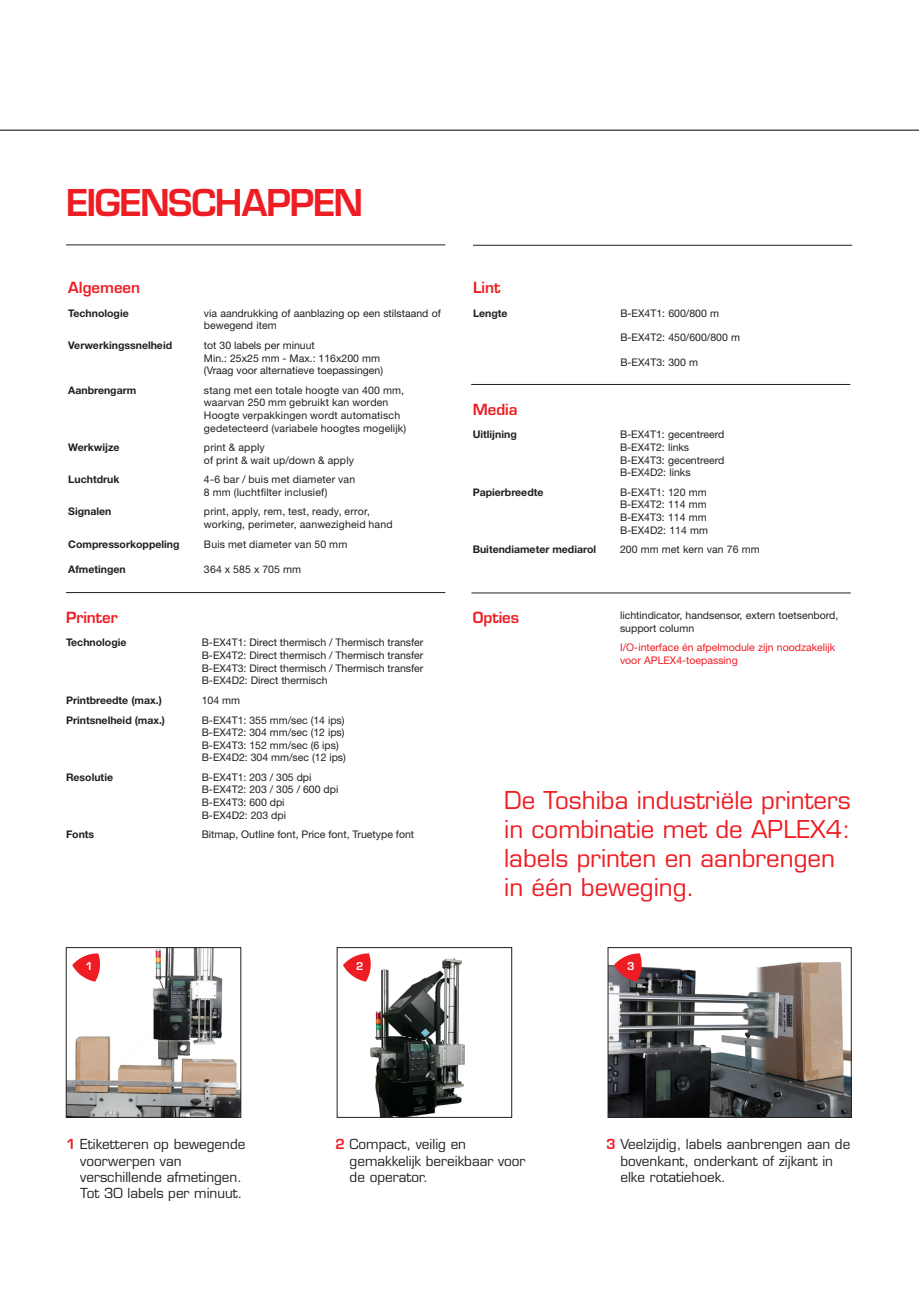
<style>
.page{position:relative;width:919px;height:1289px;background:#fff}
.page>*{position:absolute;margin:0;border:0;box-sizing:border-box;transform-origin:0 0}
.Section_title_gradie{font:600 36px "Eurostile LT Std";letter-spacing:-.04em;color:#ee1d23}
.t1{font:24px/28.8px "Eurostile LT Std";color:#ee1d23}
.Table_section_tiltes{font:600 15px "Eurostile LT Std";color:#ee1d23}
.t2{font:13.5px/16.2px "Eurostile LT Std";color:#231f20}
.Main_text_bullets_le{font:10.5px/12.6px "Helvetica Neue LT Std";color:#231f20}
.Main_text_bullets_le-2{font:10.5px/12.6px "Helvetica Neue LT Std";letter-spacing:.02em;color:#231f20}
.Table_text_Bold{font:700 10.5px "Helvetica Neue LT Std";color:#231f20}
.Table_text_Roman{font:10.5px "Helvetica Neue LT Std";color:#231f20}
.t3{font:10.5px/12.6px "Helvetica Neue LT Std";color:#ee1d23}
.t4{font:600 10.5px "Eurostile LT Std";color:#fff}
.s1{font-weight:600;color:#ee1d23}
</style>
<div class="page">
<hr style="left:0;top:130px;width:918px;height:1px;background:#000">
<hr style="left:66px;top:245px;width:379px;height:1px;background:#231f20">
<hr style="left:66px;top:592px;width:379px;height:1px;background:#231f20">
<hr style="left:473px;top:245px;width:379px;height:1px;background:#231f20">
<hr style="left:471px;top:384px;width:379px;height:1px;background:#231f20">
<hr style="left:471px;top:592px;width:379px;height:1px;background:#231f20">
<img style="left:68px;top:949px;width:171px;height:166px">
<div style="left:66px;top:947px;width:175px;height:170px;border:1px solid #231f20"></div>
<svg style="left:72px;top:953px;width:29px;height:28px"></svg>
<img style="left:370px;top:958px;width:95px;height:157px">
<div style="left:337px;top:947px;width:175px;height:170px;border:1px solid #231f20"></div>
<svg style="left:343px;top:953px;width:29px;height:28px"></svg>
<img style="left:609px;top:962px;width:240px;height:153px">
<div style="left:607px;top:947px;width:244px;height:170px;border:1px solid #231f20"></div>
<svg style="left:613px;top:953px;width:30px;height:28px"></svg>
<p class="Section_title_gradie" style="left:66px;top:180px;width:299px">EIGENSCHAPPEN</p>
<p class="Table_section_tiltes" style="left:68px;top:278px;width:73px">Algemeen</p>
<p class="Table_text_Bold" style="left:68px;top:306px;width:62px">Technologie</p>
<p class="Main_text_bullets_le" style="left:204px;top:306px;width:238px">via aandrukking of aanblazing op een stilstaand of bewegend item</p>
<p class="Table_text_Bold" style="left:68px;top:338px;width:105px">Verwerkingssnelheid</p>
<p class="Table_text_Roman" style="left:204px;top:339px;width:112px">tot 30 labels per minuut</p>
<p class="Table_text_Roman" style="left:204px;top:351px;width:177px">Min.: 25x25 mm - Max.: 116x200 mm</p>
<p class="Table_text_Roman" style="left:204px;top:364px;width:181px">(Vraag voor alternatieve toepassingen)</p>
<p class="Table_text_Bold" style="left:68px;top:383px;width:70px">Aanbrengarm</p>
<p class="Main_text_bullets_le-2" style="left:204px;top:384px;width:202px">stang met een totale hoogte van 400 mm, waarvan 250 mm gebruikt kan worden</p>
<p class="Main_text_bullets_le-2" style="left:204px;top:409px;width:204px">Hoogte verpakkingen wordt automatisch gedetecteerd (variabele hoogtes mogelijk)</p>
<p class="Table_text_Bold" style="left:68px;top:441px;width:53px">Werkwijze</p>
<p class="Main_text_bullets_le-2" style="left:204px;top:441px;width:62px">print &amp; apply</p>
<p class="Main_text_bullets_le-2" style="left:204px;top:453px;width:152px">of print &amp; wait up/down &amp; apply</p>
<p class="Table_text_Bold" style="left:68px;top:473px;width:53px">Luchtdruk</p>
<p class="Main_text_bullets_le-2" style="left:204px;top:473px;width:153px">4-6 bar / buis met diameter van<br>8 mm (luchtfilter inclusief)</p>
<p class="Table_text_Bold" style="left:68px;top:505px;width:45px">Signalen</p>
<p class="Main_text_bullets_le-2" style="left:204px;top:505px;width:190px">print, apply, rem, test, ready, error, working, perimeter, aanwezigheid hand</p>
<p class="Table_text_Bold" style="left:68px;top:537px;width:113px">Compressorkoppeling</p>
<p class="Main_text_bullets_le-2" style="left:204px;top:537px;width:145px">Buis met diameter van 50 mm</p>
<p class="Table_text_Bold" style="left:68px;top:563px;width:59px">Afmetingen</p>
<p class="Main_text_bullets_le-2" style="left:204px;top:563px;width:99px">364 x 585 x 705 mm</p>
<p class="Table_section_tiltes" style="left:66px;top:608px;width:53px">Printer</p>
<p class="Table_text_Bold" style="left:66px;top:636px;width:62px">Technologie</p>
<p class="Main_text_bullets_le" style="left:202px;top:636px;width:223px">B-EX4T1: Direct thermisch / Thermisch transfer</p>
<p class="Main_text_bullets_le" style="left:202px;top:648px;width:223px">B-EX4T2: Direct thermisch / Thermisch transfer</p>
<p class="Main_text_bullets_le" style="left:202px;top:661px;width:223px">B-EX4T3: Direct thermisch / Thermisch transfer</p>
<p class="Main_text_bullets_le" style="left:202px;top:674px;width:127px">B-EX4D2: Direct thermisch</p>
<p class="Table_text_Bold" style="left:66px;top:693px;width:97px">Printbreedte (max.)</p>
<p class="Main_text_bullets_le" style="left:202px;top:693px;width:40px">104 mm</p>
<p class="Table_text_Bold" style="left:66px;top:713px;width:100px">Printsnelheid (max.)</p>
<p class="Main_text_bullets_le" style="left:202px;top:713px;width:144px">B-EX4T1: 355 mm/sec (14 ips)<br>B-EX4T2: 304 mm/sec (12 ips)</p>
<p class="Main_text_bullets_le" style="left:202px;top:738px;width:146px">B-EX4T3: 152 mm/sec (6 ips)<br>B-EX4D2: 304 mm/sec (12 ips)</p>
<p class="Table_text_Bold" style="left:66px;top:770px;width:49px">Resolutie</p>
<p class="Main_text_bullets_le" style="left:202px;top:770px;width:138px">B-EX4T1: 203 / 305 dpi<br>B-EX4T2: 203 / 305 / 600 dpi</p>
<p class="Main_text_bullets_le" style="left:202px;top:796px;width:86px">B-EX4T3: 600 dpi<br>B-EX4D2: 203 dpi</p>
<p class="Table_text_Bold" style="left:66px;top:828px;width:30px">Fonts</p>
<p class="Main_text_bullets_le" style="left:202px;top:828px;width:214px">Bitmap, Outline font, Price font, Truetype font</p>
<p class="Table_section_tiltes" style="left:473px;top:278px;width:29px">Lint</p>
<p class="Table_text_Bold" style="left:473px;top:306px;width:36px">Lengte</p>
<p class="Main_text_bullets_le" style="left:620px;top:306px;width:100px">B-EX4T1: 600/800 m</p>
<p class="Main_text_bullets_le" style="left:620px;top:331px;width:121px">B-EX4T2: 450/600/800 m</p>
<p class="Main_text_bullets_le" style="left:620px;top:355px;width:79px">B-EX4T3: 300 m</p>
<p class="Table_section_tiltes" style="left:472px;top:400px;width:46px">Media</p>
<p class="Table_text_Bold" style="left:472px;top:428px;width:46px">Uitlijning</p>
<p class="Main_text_bullets_le" style="left:620px;top:428px;width:106px">B-EX4T1: gecentreerd</p>
<p class="Main_text_bullets_le" style="left:620px;top:441px;width:71px">B-EX4T2: links</p>
<p class="Main_text_bullets_le" style="left:620px;top:453px;width:106px">B-EX4T3: gecentreerd</p>
<p class="Main_text_bullets_le" style="left:620px;top:466px;width:72px">B-EX4D2: links</p>
<p class="Table_text_Bold" style="left:472px;top:485px;width:72px">Papierbreedte</p>
<p class="Main_text_bullets_le" style="left:620px;top:485px;width:88px">B-EX4T1: 120 mm</p>
<p class="Main_text_bullets_le" style="left:620px;top:498px;width:88px">B-EX4T2: 114 mm</p>
<p class="Main_text_bullets_le" style="left:620px;top:511px;width:88px">B-EX4T3: 114 mm</p>
<p class="Main_text_bullets_le" style="left:620px;top:523px;width:89px">B-EX4D2: 114 mm</p>
<p class="Table_text_Bold" style="left:472px;top:543px;width:125px">Buitendiameter mediarol</p>
<p class="Main_text_bullets_le" style="left:620px;top:543px;width:141px">200 mm met kern van 76 mm</p>
<p class="Table_section_tiltes" style="left:472px;top:608px;width:48px">Opties</p>
<p class="Main_text_bullets_le" style="left:620px;top:609px;width:220px">lichtindicator, handsensor, extern toetsenbord, support column</p>
<p class="t3" style="left:620px;top:641px;width:217px">I/O-interface én afpelmodule zijn noodzakelijk voor APLEX4-toepassing</p>
<p class="t1" style="left:504px;top:786px;width:348px">De Toshiba industriële printers in combinatie met de APLEX4: labels printen en aanbrengen in één beweging.</p>
<p class="t4" style="left:85px;top:959px;width:9px">1</p>
<p class="t4" style="left:356px;top:959px;width:9px">2</p>
<p class="t4" style="left:627px;top:959px;width:9px">3</p>
<p class="t2" style="left:80px;top:1136px;width:167px;text-indent:-14px"><span class="s1">1</span> Etiketteren op bewegende voorwerpen van verschillende afmetingen.<br>Tot 30 labels per minuut.</p>
<p class="t2" style="left:349px;top:1136px;width:177px;text-indent:-14px"><span class="s1">2</span> Compact, veilig en gemakkelijk bereikbaar voor de operator.</p>
<p class="t2" style="left:620px;top:1136px;width:231px;text-indent:-14px"><span class="s1">3</span> Veelzijdig, labels aanbrengen aan de bovenkant, onderkant of zijkant in elke rotatiehoek.</p>
</div>
